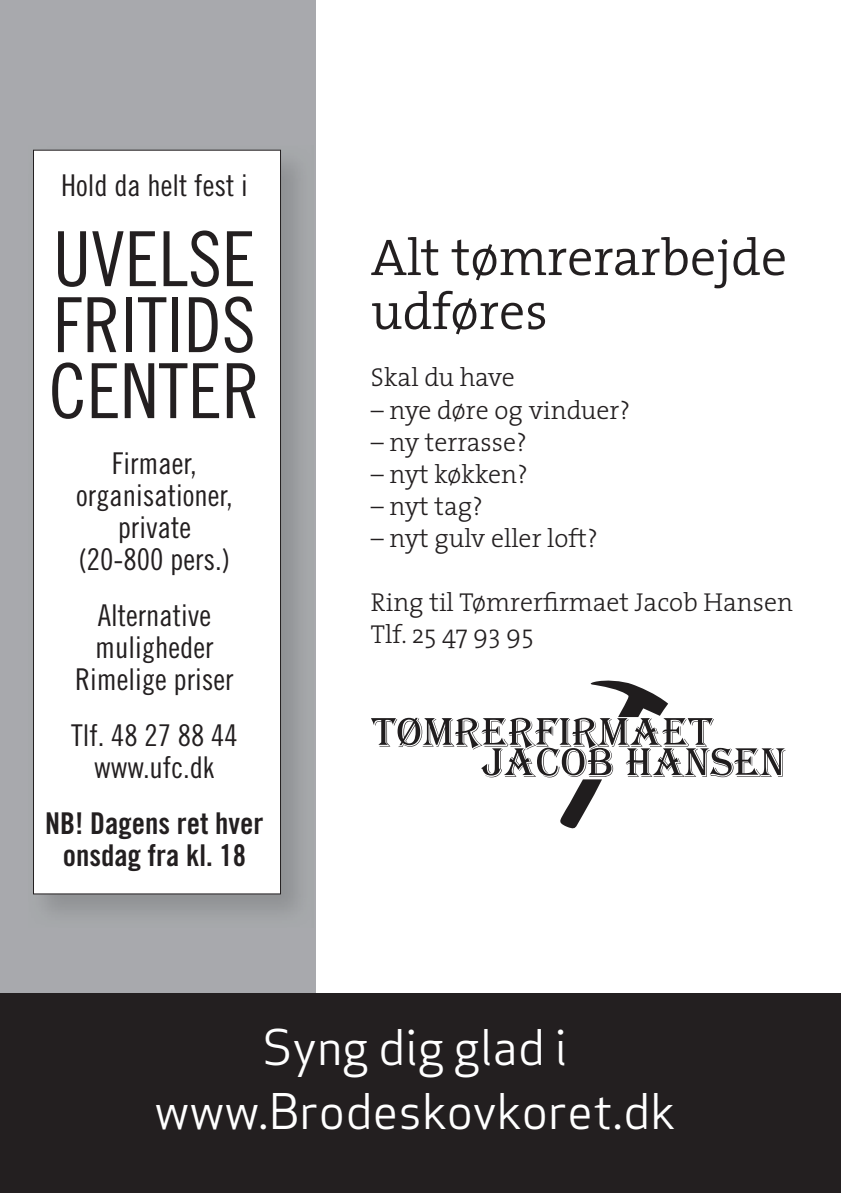
<style>
.page{position:relative;width:841px;height:1193px;background:#fff}
.page>*{position:absolute;margin:0;border:0;box-sizing:border-box;transform-origin:0 0}
.t1{font:76px/66px "Trade Gothic Cond Eighteen";color:#231f20;text-align:justify}
.t2{font:300 52px/54px "The Serif";color:#231f20}
.t3{font:48px/64px "Apex Sans Book ST";color:#fff;text-align:center}
.t4{font:30px/32px "Trade Gothic Cond Eighteen";color:#231f20;text-align:center}
.t5{font:30px/32px "Trade Gothic Bold Cond Twenty";color:#231f20;text-align:center}
.t6{font:300 26px/32px "The Serif";color:#231f20}
</style>
<div class="page">
<div style="left:0;top:0;width:316px;height:1193px;background:#a8a9ad"></div>
<div style="left:33px;top:150px;width:247px;height:744px;background:#fff"></div>
<div style="left:33px;top:150px;width:248px;height:744px;border:1px solid #231f20"></div>
<div style="left:0;top:993px;width:840px;height:200px;background:#231f20"></div>
<svg style="left:371px;top:680px;width:414px;height:149px"></svg>
<p class="t4" style="left:61px;top:169px;width:188px">Hold da helt fest i</p>
<h1 class="t1" style="left:49px;top:225px;width:213px">UVELSE FRITIDS CENTER</h1>
<p class="t4" style="left:76px;top:447px;width:158px">Firmaer, organisationer, private (20-800 pers.)</p>
<p class="t4" style="left:75px;top:599px;width:160px">Alternative muligheder<br>Rimelige priser</p>
<p class="t4" style="left:71px;top:719px;width:168px">Tlf. 48 27 88 44 www.ufc.dk</p>
<p class="t5" style="left:45px;top:807px;width:220px">NB! Dagens ret hver onsdag fra kl. 18</p>
<h2 class="t2" style="left:371px;top:229px;width:418px">Alt tømrerarbejde udføres</h2>
<p class="t6" style="left:371px;top:361px;width:145px">Skal du have</p>
<p class="t6" style="left:371px;top:393px;width:261px">– nye døre og vinduer?</p>
<p class="t6" style="left:371px;top:425px;width:158px">– ny terrasse?</p>
<p class="t6" style="left:371px;top:457px;width:159px">– nyt køkken?</p>
<p class="t6" style="left:371px;top:489px;width:114px">– nyt tag?</p>
<p class="t6" style="left:371px;top:521px;width:228px">– nyt gulv eller loft?</p>
<p class="t6" style="left:371px;top:585px;width:423px">Ring til Tømrerfirmaet Jacob Hansen<br>Tlf. 25 47 93 95</p>
<h3 class="t3" style="left:154px;top:1015px;width:523px">Syng dig glad i www.Brodeskovkoret.dk</h3>
</div>
